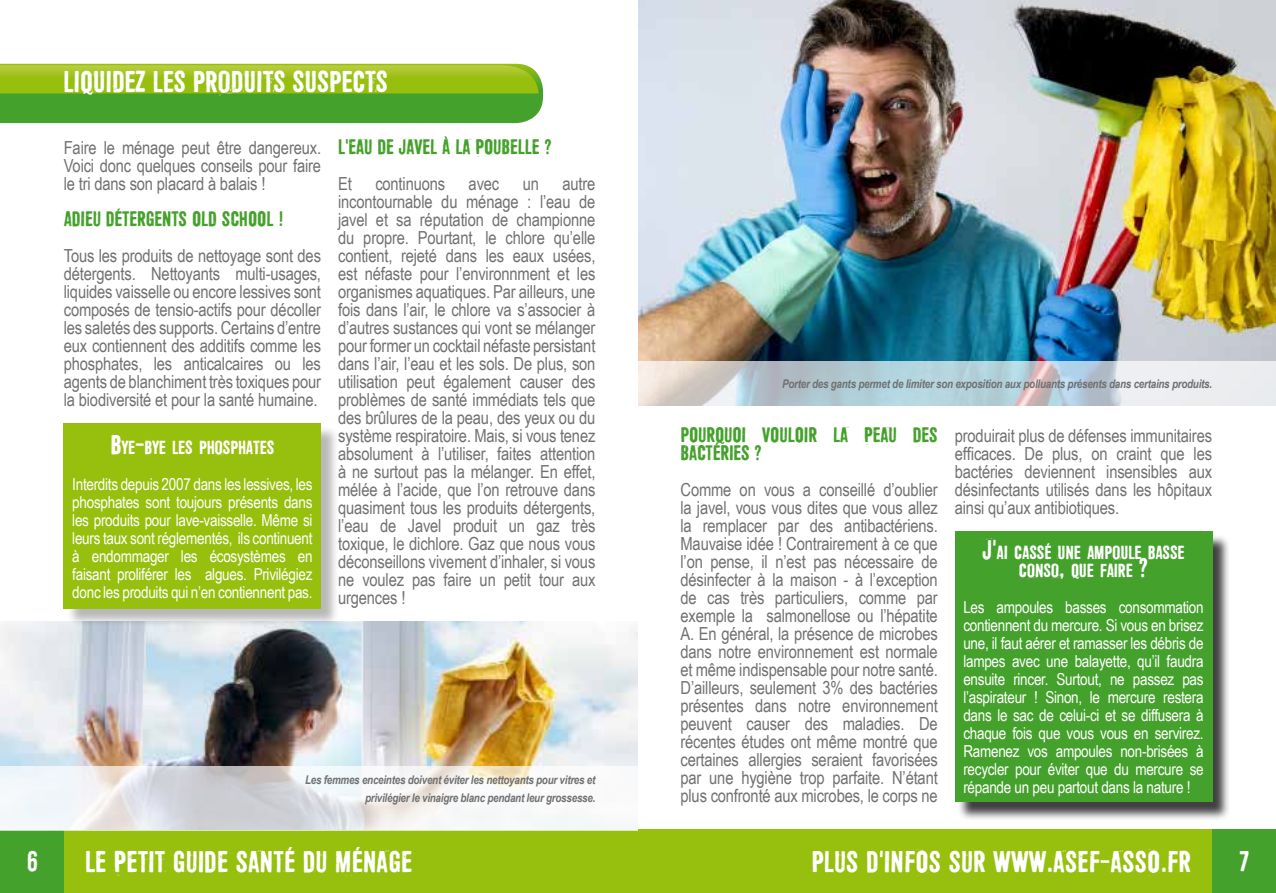
<style>
.page{position:relative;width:1276px;height:893px;background:#fff}
.page>*{position:absolute;margin:0;border:0;box-sizing:border-box;transform-origin:0 0}
.t1{font:30px "Shoemaker";color:#fff}
.t2{font:30px "Shoemaker";letter-spacing:-.01em;color:#feffff}
.t3{font:28.5px "Shoemaker";color:#fff}
.t4{font:21px/18px "Shoemaker";letter-spacing:-.01em;color:#44a12b}
.t5{font:18.9px/18px "Shoemaker";letter-spacing:-.015em;color:#fff;text-align:center}
.t6{font:18px/18px "Arial Narrow";letter-spacing:-.01em;color:#707172;text-align:justify}
.t7{font:16.5px/18px "Arial Narrow";letter-spacing:-.015em;color:#fff;text-align:justify}
.t8{font:italic 700 12px/18px "Arial Narrow";letter-spacing:-.02em;color:#707172;text-align:right}
.s1{font-size:27px}
</style>
<div class="page">
<div style="left:64px;top:829px;width:574px;height:64px;background:#97bf0d"></div>
<div style="left:638px;top:829px;width:574px;height:64px;background:#97bf0d"></div>
<div style="left:0;top:829px;width:64px;height:64px;background:#44a12b"></div>
<div style="left:1212px;top:829px;width:64px;height:64px;background:#44a12b"></div>
<img style="left:638px;top:0;width:638px;height:361px">
<svg style="left:638px;top:361px;width:638px;height:45px;background:#c9d4da"></svg>
<div style="left:957px;top:534px;width:274px;height:287px;background:#000;opacity:.75"></div>
<div style="left:955px;top:532px;width:257px;height:270px;background:#44a12b"></div>
<img style="left:0;top:622px;width:638px;height:144px">
<svg style="left:0;top:766px;width:638px;height:64px;fill:#f2f5f7"></svg>
<svg style="left:0;top:64px;width:543px;height:59px;background:#72b224"></svg>
<div style="left:66px;top:426px;width:274px;height:202px;background:#000;opacity:.28"></div>
<div style="left:64px;top:423px;width:257px;height:186px;background:#97bf0d"></div>
<h1 class="t2" style="left:64px;top:65px;width:314px">LIQUIDEZ LES PRODUITS SUSPECTS</h1>
<p class="t6" style="left:64px;top:138px;width:259px">Faire le ménage peut être dangereux.<br>Voici donc quelques conseils pour faire le tri dans son placard à balais !</p>
<p class="t4" style="left:64px;top:209px;width:221px">ADIEU DÉTERGENTS OLD SCHOOL !</p>
<p class="t6" style="left:64px;top:246px;width:259px">Tous les produits de nettoyage sont des détergents. Nettoyants multi-usages, liquides vaisselle ou encore lessives sont composés de tensio-actifs pour décoller les saletés des supports. Certains d’entre eux contiennent des additifs comme les phosphates, les anticalcaires ou les agents de blanchiment très toxiques pour la biodiversité et pour la santé humaine.</p>
<p class="t5" style="left:110px;top:437px;width:166px"><span class="s1">B</span>YE<span class="s1">-</span>BYE LES PHOSPHATES</p>
<p class="t7" style="left:72px;top:474px;width:242px">Interdits depuis 2007 dans les lessives, les phosphates sont toujours présents dans les produits pour lave-vaisselle. Même si leurs taux sont réglementés, ils continuent à endommager les écosystèmes en faisant proliférer les algues. Privilégiez donc les produits qui n’en contiennent pas.</p>
<p class="t4" style="left:338px;top:137px;width:215px">L'EAU DE JAVEL À LA POUBELLE ?</p>
<p class="t6" style="left:338px;top:174px;width:15px">Et</p>
<p class="t6" style="left:375px;top:174px;width:71px">continuons</p>
<p class="t6" style="left:469px;top:174px;width:32px">avec</p>
<p class="t6" style="left:523px;top:174px;width:18px">un</p>
<p class="t6" style="left:338px;top:174px;width:259px;text-indent:224px">autre incontournable du ménage : l’eau de javel et sa réputation de championne du propre. Pourtant, le chlore qu’elle contient, rejeté dans les eaux usées, est néfaste pour l’environnment et les organismes aquatiques. Par ailleurs, une fois dans l’air, le chlore va s’associer à d’autres sustances qui vont se mélanger pour former un cocktail néfaste persistant dans l’air, l’eau et les sols. De plus, son utilisation peut également causer des problèmes de santé immédiats tels que des brûlures de la peau, des yeux ou du système respiratoire. Mais, si vous tenez absolument à l’utiliser, faites attention à ne surtout pas la mélanger. En effet, mélée à l’acide, que l’on retrouve dans quasiment tous les produits détergents, l’eau de Javel produit un gaz très toxique, le dichlore. Gaz que nous vous déconseillons vivement d’inhaler, si vous ne voulez pas faire un petit tour aux urgences !</p>
<p class="t8" style="left:305px;top:770px;width:292px">Les femmes enceintes doivent éviter les nettoyants pour vitres et privilégier le vinaigre blanc pendant leur grossesse.</p>
<p class="t8" style="left:782px;top:374px;width:431px">Porter des gants permet de limiter son exposition aux polluants présents dans certains produits.</p>
<p class="t4" style="left:680px;top:425px;width:259px">POURQUOI VOULOIR LA PEAU DES<br>BACTÉRIES ?</p>
<p class="t6" style="left:680px;top:480px;width:259px">Comme on vous a conseillé d’oublier la javel, vous vous dites que vous allez la remplacer par des antibactériens.<br>Mauvaise idée ! Contrairement à ce que l’on pense, il n’est pas nécessaire de désinfecter à la maison - à l’exception de cas très particuliers, comme par exemple la salmonellose ou l’hépatite A. En général, la présence de microbes dans notre environnement est normale et même indispensable pour notre santé.<br>D’ailleurs, seulement 3% des bactéries présentes dans notre environnement peuvent causer des maladies. De récentes études ont même montré que certaines allergies seraient favorisées par une hygiène trop parfaite. N’étant plus confronté aux microbes, le corps ne</p>
<p class="t6" style="left:955px;top:426px;width:259px">produirait plus de défenses immunitaires efficaces. De plus, on craint que les bactéries deviennent insensibles aux désinfectants utilisés dans les hôpitaux ainsi qu’aux antibiotiques.</p>
<p class="t5" style="left:982px;top:543px;width:204px"><span class="s1">J'</span>AI CASSÉ UNE AMPOULE BASSE<br>CONSO<span class="s1">,</span> QUE FAIRE <span class="s1">?</span></p>
<p class="t7" style="left:963px;top:598px;width:242px">Les ampoules basses consommation contiennent du mercure. Si vous en brisez une, il faut aérer et ramasser les débris de lampes avec une balayette, qu’il faudra ensuite rincer. Surtout, ne passez pas l’aspirateur ! Sinon, le mercure restera dans le sac de celui-ci et se diffusera à chaque fois que vous vous en servirez.<br>Ramenez vos ampoules non-brisées à recycler pour éviter que du mercure se répande un peu partout dans la nature !</p>
<h2 class="t3" style="left:26px;top:845px;width:13px">6</h2>
<h1 class="t1" style="left:85px;top:844px;width:329px">LE PETIT GUIDE SANTÉ DU MÉNAGE</h1>
<h1 class="t1" style="left:811px;top:844px;width:381px">PLUS D'INFOS SUR WWW.ASEF-ASSO.FR</h1>
<h2 class="t3" style="left:1239px;top:845px;width:13px">7</h2>
</div>
